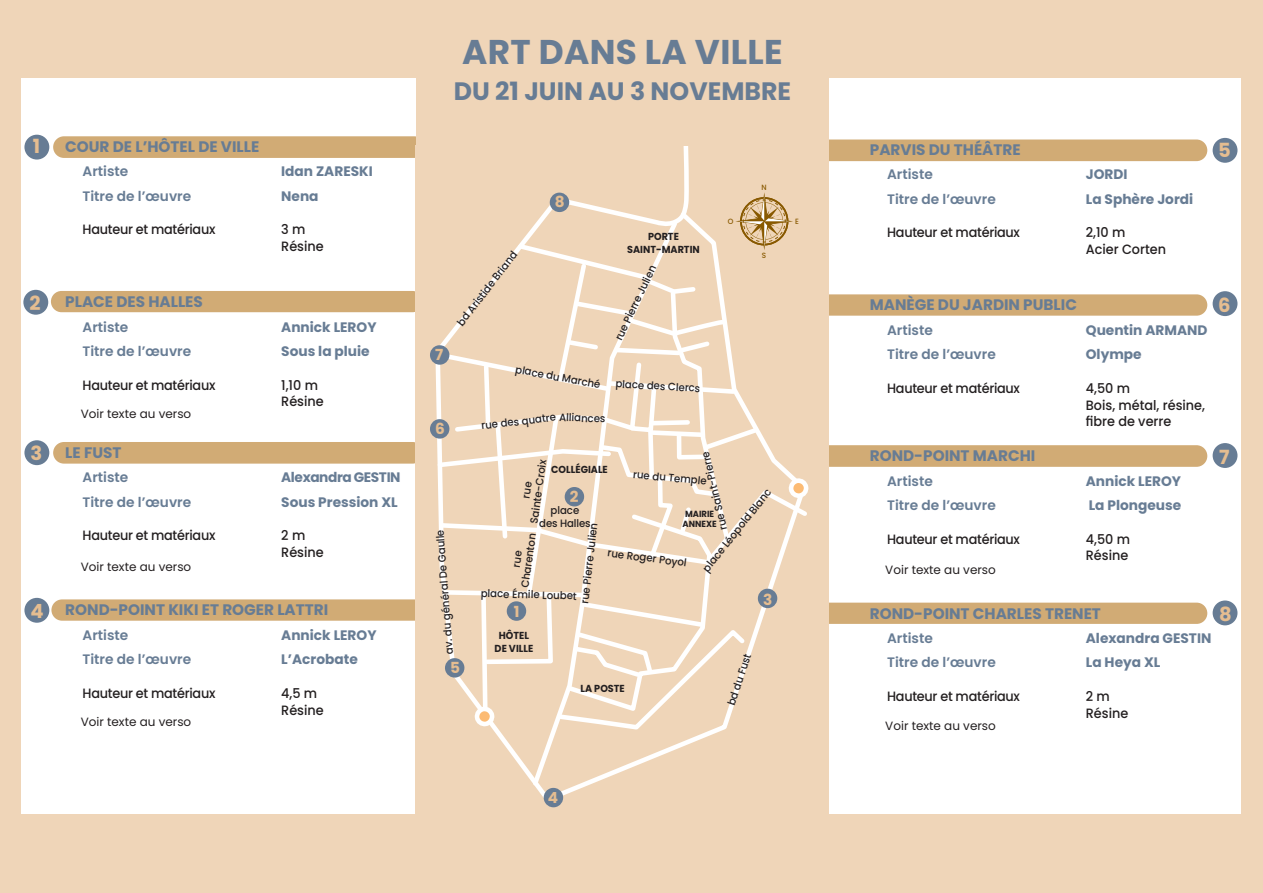
<style>
.page{position:relative;width:1263px;height:893px;background:#fff}
.page>*{position:absolute;margin:0;border:0;box-sizing:border-box;transform-origin:0 0}
.t1{font:700 34.35px "Poppins";letter-spacing:.01em;color:#677c94}
.t2{font:700 25.2px "Poppins";color:#677c94}
.t3{font:700 19.5px "Poppins";color:#e5bd90}
.t4{font:700 15.3px "Poppins";color:#677c94}
.t5{font:700 15.3px "Poppins";color:#e5bd90}
.t6{font:600 13.8px "Poppins";color:#677c94}
.t7{font:700 13.8px "Poppins";color:#677c94}
.t8{font:700 13.8px "Poppins";letter-spacing:-.03em;color:#677c94}
.t9{font:500 13.5px/16.8px "Poppins";letter-spacing:-.02em;color:#231f20;scale:.95 1}
.t10{font:500 13.5px/16.8px "Poppins";color:#231f20;scale:.95 1}
.t11{font:12px "Poppins";color:#231f20}
.t12{font:500 10.65px/11.4px "Poppins";letter-spacing:-.01em;color:#231f20;text-align:center;scale:.95 1}
.t13{font:700 10.2px/12.9px "Poppins";color:#231f20;text-align:center;scale:.95 1}
.t14{font:700 8.85px/10.2px "Poppins";color:#231f20;scale:.95 1}
.t15{font:500 7.65px "Poppins";color:#885900;scale:.95 1}
</style>
<div class="page">
<div style="left:0;top:814px;width:1263px;height:79px;background:#efd5b8"></div>
<div style="left:0;top:0;width:1263px;height:78px;background:#efd5b8"></div>
<div style="left:51px;top:599px;width:374px;height:22px;background:#d1ab75;border-radius:11px"></div>
<div style="left:53px;top:442px;width:370px;height:22px;background:#d1ab75;border-radius:11px"></div>
<div style="left:51px;top:291px;width:372px;height:21px;background:#d1ab75;border-radius:11px"></div>
<div style="left:53px;top:136px;width:372px;height:22px;background:#d1ab75;border-radius:11px"></div>
<div style="left:815px;top:140px;width:392px;height:21px;background:#d1ab75;border-radius:11px"></div>
<div style="left:815px;top:294px;width:392px;height:22px;background:#d1ab75;border-radius:11px"></div>
<div style="left:817px;top:445px;width:390px;height:22px;background:#d1ab75;border-radius:11px"></div>
<div style="left:813px;top:603px;width:394px;height:21px;background:#d1ab75;border-radius:11px"></div>
<div style="left:416px;top:145px;width:413px;height:681px;background:#efd5b8"></div>
<svg style="left:493px;top:729px;width:50px;height:68px"></svg>
<div style="left:0;top:4px;width:21px;height:811px;background:#efd5b8"></div>
<div style="left:416px;top:68px;width:413px;height:77px;background:#efd5b8"></div>
<svg style="left:551px;top:729px;width:174px;height:66px"></svg>
<div style="left:24px;top:135px;width:25px;height:25px;background:#677c94;border-radius:50%"></div>
<div style="left:23px;top:290px;width:25px;height:25px;background:#677c94;border-radius:50%"></div>
<div style="left:24px;top:440px;width:25px;height:25px;background:#677c94;border-radius:50%"></div>
<div style="left:24px;top:598px;width:25px;height:25px;background:#677c94;border-radius:50%"></div>
<div style="left:1242px;top:4px;width:21px;height:811px;background:#efd5b8"></div>
<svg style="left:543px;top:787px;width:21px;height:21px"></svg>
<svg style="left:430px;top:146px;width:379px;height:583px"></svg>
<div style="left:1212px;top:138px;width:25px;height:25px;background:#677c94;border-radius:50%"></div>
<div style="left:1212px;top:291px;width:25px;height:25px;background:#677c94;border-radius:50%"></div>
<div style="left:1212px;top:443px;width:25px;height:25px;background:#677c94;border-radius:50%"></div>
<div style="left:1212px;top:600px;width:25px;height:25px;background:#677c94;border-radius:50%"></div>
<h1 class="t1" style="left:462px;top:32px;width:322px">ART DANS LA VILLE</h1>
<h2 class="t2" style="left:454px;top:77px;width:339px">DU 21 JUIN AU 3 NOVEMBRE</h2>
<h3 class="t3" style="left:33px;top:135px;width:9px">1</h3>
<h3 class="t3" style="left:29px;top:292px;width:13px">2</h3>
<h3 class="t4" style="left:65px;top:138px;width:196px">COUR DE L’HÔTEL DE VILLE</h3>
<p class="t6" style="left:83px;top:163px;width:47px">Artiste</p>
<p class="t7" style="left:281px;top:163px;width:93px">Idan ZARESKI</p>
<p class="t6" style="left:83px;top:188px;width:110px">Titre de l’œuvre</p>
<p class="t7" style="left:281px;top:188px;width:39px">Nena</p>
<p class="t9" style="left:83px;top:221px;width:141px">Hauteur et matériaux</p>
<p class="t9" style="left:281px;top:221px;width:46px">3 m<br>Résine</p>
<h3 class="t4" style="left:65px;top:293px;width:139px">PLACE DES HALLES</h3>
<p class="t6" style="left:83px;top:319px;width:47px">Artiste</p>
<p class="t7" style="left:281px;top:319px;width:97px">Annick LEROY</p>
<p class="t6" style="left:83px;top:343px;width:110px">Titre de l’œuvre</p>
<p class="t7" style="left:281px;top:343px;width:90px">Sous la pluie</p>
<p class="t9" style="left:83px;top:376px;width:141px">Hauteur et matériaux</p>
<p class="t10" style="left:281px;top:376px;width:46px">1,10 m<br>Résine</p>
<p class="t11" style="left:81px;top:407px;width:112px">Voir texte au verso</p>
<h3 class="t5" style="left:435px;top:346px;width:10px">7</h3>
<h3 class="t5" style="left:435px;top:420px;width:11px">6</h3>
<p class="t12" style="left:455px;top:321px;width:97px;rotate:-52deg">bd Aristide Briand</p>
<h3 class="t5" style="left:555px;top:193px;width:11px">8</h3>
<p class="t12" style="left:517px;top:363px;width:92px;rotate:11deg">place du Marché</p>
<p class="t12" style="left:481px;top:420px;width:80px;rotate:-7deg">rue des quatre</p>
<p class="t12" style="left:559px;top:411px;width:50px;rotate:2deg">Alliances</p>
<p class="t13" style="left:627px;top:230px;width:78px">PORTE<br>SAINT-MARTIN</p>
<p class="t12" style="left:613px;top:337px;width:87px;rotate:-64deg">rue Pierre Julien</p>
<p class="t12" style="left:616px;top:378px;width:91px;rotate:3deg">place des Clercs</p>
<p class="t15" style="left:761px;top:183px;width:7px">N</p>
<p class="t15" style="left:728px;top:217px;width:7px">O</p>
<p class="t15" style="left:795px;top:217px;width:5px">E</p>
<p class="t15" style="left:762px;top:251px;width:6px">S</p>
<h3 class="t4" style="left:870px;top:141px;width:152px">PARVIS DU THÉÂTRE</h3>
<p class="t6" style="left:887px;top:167px;width:47px">Artiste</p>
<p class="t7" style="left:1086px;top:167px;width:43px">JORDI</p>
<p class="t6" style="left:887px;top:191px;width:110px">Titre de l’œuvre</p>
<p class="t7" style="left:1086px;top:191px;width:109px">La Sphère Jordi</p>
<p class="t9" style="left:887px;top:224px;width:141px">Hauteur et matériaux</p>
<p class="t10" style="left:1086px;top:224px;width:86px">2,10 m<br>Acier Corten</p>
<h3 class="t3" style="left:1218px;top:139px;width:14px">5</h3>
<h3 class="t4" style="left:870px;top:296px;width:209px">MANÈGE DU JARDIN PUBLIC</h3>
<p class="t6" style="left:887px;top:322px;width:47px">Artiste</p>
<p class="t7" style="left:1086px;top:322px;width:123px">Quentin ARMAND</p>
<p class="t6" style="left:887px;top:346px;width:110px">Titre de l’œuvre</p>
<p class="t7" style="left:1086px;top:346px;width:57px">Olympe</p>
<p class="t9" style="left:887px;top:380px;width:141px">Hauteur et matériaux</p>
<p class="t10" style="left:1086px;top:380px;width:127px">4,50 m<br>Bois, métal, résine, fibre de verre</p>
<h3 class="t3" style="left:1218px;top:294px;width:14px">6</h3>
<h3 class="t3" style="left:31px;top:442px;width:13px">3</h3>
<h3 class="t3" style="left:31px;top:600px;width:15px">4</h3>
<h3 class="t4" style="left:65px;top:444px;width:58px">LE FUST</h3>
<p class="t6" style="left:83px;top:470px;width:47px">Artiste</p>
<p class="t8" style="left:281px;top:470px;width:121px">Alexandra GESTIN</p>
<p class="t6" style="left:83px;top:494px;width:110px">Titre de l’œuvre</p>
<p class="t7" style="left:281px;top:494px;width:118px">Sous Pression XL</p>
<p class="t9" style="left:83px;top:527px;width:141px">Hauteur et matériaux</p>
<p class="t9" style="left:281px;top:527px;width:46px">2 m<br>Résine</p>
<p class="t11" style="left:81px;top:560px;width:112px">Voir texte au verso</p>
<h3 class="t4" style="left:65px;top:601px;width:265px">ROND-POINT KIKI ET ROGER LATTRI</h3>
<p class="t6" style="left:83px;top:627px;width:47px">Artiste</p>
<p class="t7" style="left:281px;top:627px;width:97px">Annick LEROY</p>
<p class="t6" style="left:83px;top:651px;width:110px">Titre de l’œuvre</p>
<p class="t7" style="left:281px;top:651px;width:78px">L’Acrobate</p>
<p class="t9" style="left:83px;top:685px;width:141px">Hauteur et matériaux</p>
<p class="t9" style="left:281px;top:685px;width:46px">4,5 m<br>Résine</p>
<p class="t11" style="left:81px;top:715px;width:112px">Voir texte au verso</p>
<p class="t12" style="left:443px;top:655px;width:133px;rotate:-94deg">av. du général De Gaulle</p>
<h3 class="t5" style="left:450px;top:659px;width:11px">5</h3>
<p class="t12" style="left:718px;top:531px;width:86px;rotate:-103deg">rue Saint-Pierre</p>
<p class="t12" style="left:517px;top:521px;width:69px;rotate:-82deg">rue<br>Sainte-Croix</p>
<p class="t12" style="left:508px;top:585px;width:59px;rotate:-82deg">rue<br>Charenton</p>
<p class="t13" style="left:551px;top:462px;width:61px">COLLÉGIALE</p>
<p class="t12" style="left:634px;top:468px;width:79px;rotate:6deg">rue du Temple</p>
<p class="t12" style="left:700px;top:567px;width:110px;rotate:-51deg">place Léopold Blanc</p>
<h3 class="t5" style="left:570px;top:488px;width:10px">2</h3>
<p class="t12" style="left:539px;top:504px;width:56px;line-height:12.8px">place<br>des Halles</p>
<p class="t14" style="left:682px;top:509px;width:37px">MAIRIE<br>ANNEXE</p>
<p class="t12" style="left:579px;top:603px;width:87px;rotate:-83deg">rue Pierre Julien</p>
<p class="t12" style="left:609px;top:547px;width:85px;rotate:8deg">rue Roger Poyol</p>
<p class="t12" style="left:481px;top:587px;width:103px;rotate:2deg">place Émile Loubet</p>
<h3 class="t5" style="left:763px;top:590px;width:11px">3</h3>
<h3 class="t5" style="left:514px;top:603px;width:7px">1</h3>
<p class="t13" style="left:495px;top:629px;width:42px">HÔTEL<br>DE VILLE</p>
<p class="t13" style="left:580px;top:682px;width:48px">LA POSTE</p>
<p class="t12" style="left:725px;top:703px;width:58px;rotate:-71deg">bd du Fust</p>
<h3 class="t4" style="left:870px;top:447px;width:167px">ROND-POINT MARCHI</h3>
<p class="t6" style="left:887px;top:473px;width:47px">Artiste</p>
<p class="t7" style="left:1086px;top:473px;width:97px">Annick LEROY</p>
<p class="t6" style="left:887px;top:497px;width:110px">Titre de l’œuvre</p>
<p class="t7" style="left:1089px;top:497px;width:94px">La Plongeuse</p>
<p class="t9" style="left:887px;top:531px;width:141px">Hauteur et matériaux</p>
<p class="t10" style="left:1086px;top:531px;width:48px">4,50 m<br>Résine</p>
<p class="t11" style="left:885px;top:563px;width:112px">Voir texte au verso</p>
<h3 class="t3" style="left:1219px;top:445px;width:12px">7</h3>
<h3 class="t4" style="left:870px;top:604px;width:233px">ROND-POINT CHARLES TRENET</h3>
<p class="t6" style="left:887px;top:630px;width:47px">Artiste</p>
<p class="t7" style="left:1086px;top:630px;width:127px">Alexandra GESTIN</p>
<p class="t6" style="left:887px;top:655px;width:110px">Titre de l’œuvre</p>
<p class="t7" style="left:1086px;top:655px;width:76px">La Heya XL</p>
<p class="t9" style="left:887px;top:688px;width:141px">Hauteur et matériaux</p>
<p class="t9" style="left:1086px;top:688px;width:46px">2 m<br>Résine</p>
<p class="t11" style="left:885px;top:718px;width:112px">Voir texte au verso</p>
<h3 class="t3" style="left:1219px;top:603px;width:14px">8</h3>
<h3 class="t5" style="left:548px;top:788px;width:12px">4</h3>
</div>
